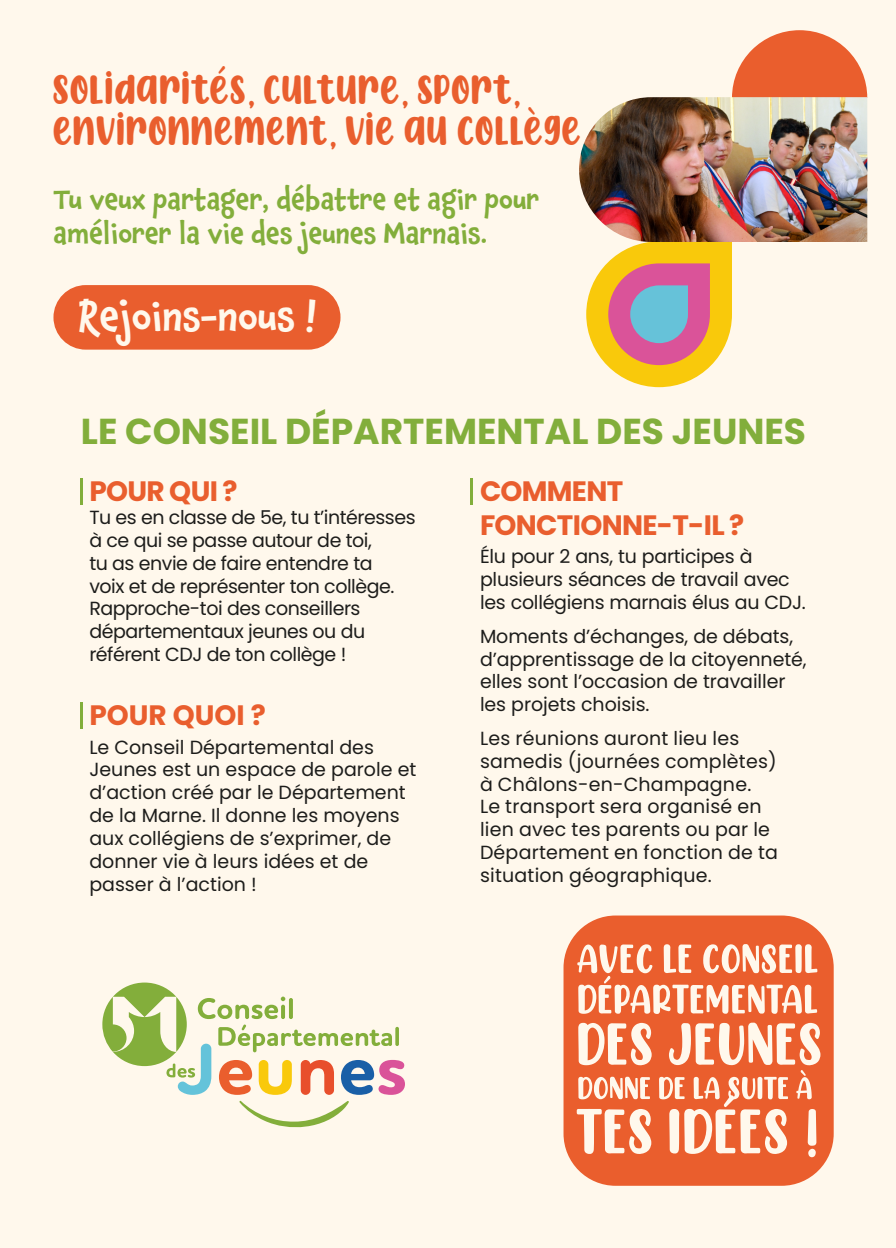
<style>
.page{position:relative;width:896px;height:1248px;background:#fff}
.page>*{position:absolute;margin:0;border:0;box-sizing:border-box;transform-origin:0 0}
.t1{font:500 40px "Chaloops";color:#fff8ec}
.t2{font:700 36px "Poppins";color:#82ae3b}
.t3{font:34px/40.8px "CHICKEN Pie Height";color:#e95e2e}
.t4{font:500 28px/33.6px "Chaloops";color:#83ae3b}
.t5{font:700 28px/33.6px "Poppins";letter-spacing:-.025em;color:#e95e2e}
.t6{font:700 28px "Poppins";color:#e95e2e}
.t7{font:19px/22.8px "Poppins";letter-spacing:-.005em;color:#1d1d1b}
.t8{font:19px/22.8px "Poppins";letter-spacing:-.025em;color:#1d1d1b}
</style>
<div class="page">
<div style="left:0;top:0;width:896px;height:1247px;background:#fff8ec"></div>
<svg style="left:586px;top:242px;width:146px;height:145px"></svg>
<svg style="left:732px;top:30px;width:135px;height:67px"></svg>
<div style="left:53px;top:285px;width:287px;height:64px;background:#e95e2e;border-radius:32px"></div>
<img style="left:579px;top:97px;width:288px;height:145px">
<svg style="left:102px;top:982px;width:303px;height:112px"></svg>
<svg style="left:395px;top:1026px;width:4px;height:19px"></svg>
<svg style="left:239px;top:1100px;width:110px;height:28px"></svg>
<div style="left:563px;top:915px;width:270px;height:270px;background:#ea5e2d;border-radius:52px"></div>
<svg style="left:577px;top:944px;width:240px;height:69px"></svg>
<svg style="left:578px;top:1022px;width:73px;height:43px"></svg>
<svg style="left:578px;top:1076px;width:72px;height:23px"></svg>
<svg style="left:577px;top:1108px;width:74px;height:45px"></svg>
<svg style="left:659px;top:1022px;width:161px;height:135px"></svg>
<hr style="left:80px;top:478px;width:3px;height:26px;background:#82ae3b">
<hr style="left:471px;top:478px;width:2px;height:26px;background:#82ae3b">
<hr style="left:80px;top:702px;width:3px;height:26px;background:#82ae3b">
<h3 class="t3" style="left:54px;top:66px;width:531px">SOLIDARITÉS, CULTURE, SPORT,<br>ENVIRONNEMENT, VIE AU COLLÈGE</h3>
<h3 class="t4" style="left:53px;top:183px;width:487px">Tu veux partager, débattre et agir pour améliorer la vie des jeunes Marnais.</h3>
<h1 class="t1" style="left:79px;top:286px;width:240px">Rejoins-nous !</h1>
<h2 class="t2" style="left:81px;top:410px;width:726px">LE CONSEIL DÉPARTEMENTAL DES JEUNES</h2>
<h3 class="t5" style="left:89px;top:475px;width:150px">POUR QUI ?</h3>
<p class="t8" style="left:89px;top:506px;width:328px">Tu es en classe de 5e, tu t’intéresses à ce qui se passe autour de toi,<br>tu as envie de faire entendre ta<br>voix et de représenter ton collège.<br>Rapproche-toi des conseillers départementaux jeunes ou du référent CDJ de ton collège !</p>
<h3 class="t5" style="left:480px;top:475px;width:266px">COMMENT<br>FONCTIONNE-T-IL ?</h3>
<p class="t7" style="left:480px;top:545px;width:327px">Élu pour 2 ans, tu participes à plusieurs séances de travail avec les collégiens marnais élus au CDJ.</p>
<p class="t7" style="left:480px;top:624px;width:328px">Moments d’échanges, de débats, d’apprentissage de la citoyenneté, elles sont l’occasion de travailler les projets choisis.</p>
<p class="t7" style="left:480px;top:726px;width:299px">Les réunions auront lieu les samedis (journées complètes) à Châlons-en-Champagne.<br>Le transport sera organisé en lien avec tes parents ou par le<br>Département en fonction de ta situation géographique.</p>
<h3 class="t6" style="left:89px;top:699px;width:178px">POUR QUOI ?</h3>
<p class="t7" style="left:89px;top:735px;width:328px">Le Conseil Départemental des<br>Jeunes est un espace de parole et d’action créé par le Département de la Marne. Il donne les moyens aux collégiens de s’exprimer, de donner vie à leurs idées et de passer à l’action !</p>
</div>
